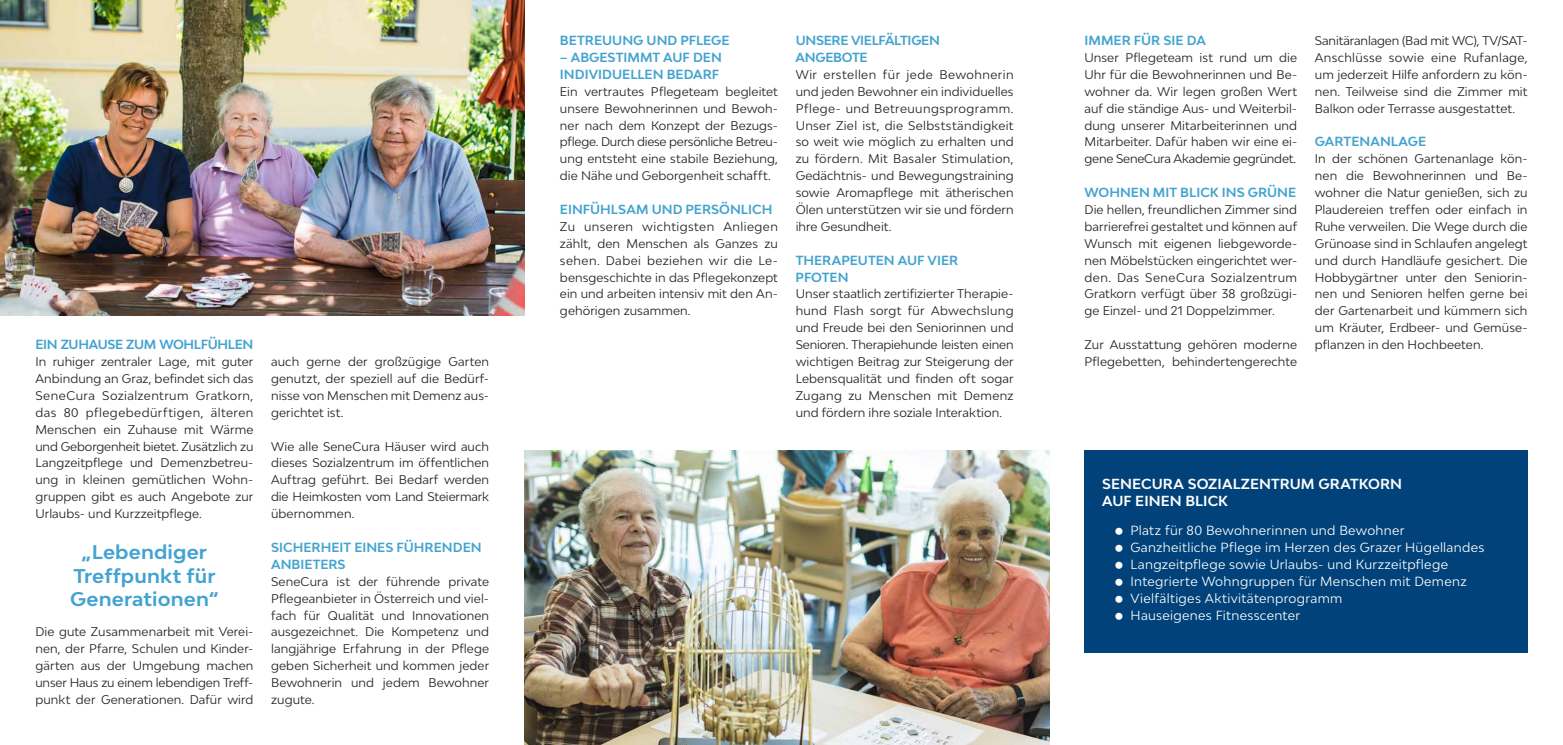
<style>
.page{position:relative;width:1563px;height:745px;background:#fff}
.page>*{position:absolute;margin:0;border:0;box-sizing:border-box;transform-origin:0 0}
.t1{font:700 18.75px/23.8px "Bw Modelica";color:#43a3d0;text-align:center;scale:1.05 1}
.t2{font:700 13.75px/16.9px "Bw Modelica";letter-spacing:.005em;color:#fff}
.t3{font:12.5px/16.9px "Bw Modelica";letter-spacing:.025em;color:#fff}
.t4{font:700 12.5px/16.9px "Bw Modelica";color:#43a3d0}
.t5{font:700 12.5px/16.9px "Bw Modelica";letter-spacing:-.025em;color:#43a3d0}
.t6{font:11.88px/16.9px "Bw Modelica";letter-spacing:.005em;color:#231f20;text-align:justify}
</style>
<div class="page">
<img style="left:0;top:0;width:524px;height:315px">
<img style="left:524px;top:450px;width:525px;height:294px">
<div style="left:1084px;top:450px;width:443px;height:202px;background:#004279"></div>
<p class="t5" style="left:35px;top:335px;width:219px">EIN ZUHAUSE ZUM WOHLFÜHLEN</p>
<p class="t6" style="left:35px;top:352px;width:219px">In ruhiger zentraler Lage, mit guter Anbindung an Graz, befindet sich das SeneCura Sozialzentrum Gratkorn, das 80 pflegebedürftigen, älteren Menschen ein Zuhause mit Wärme und Geborgenheit bietet. Zusätzlich zu Langzeitpflege und Demenzbetreu&shy;ung in kleinen gemütlichen Wohn&shy;gruppen gibt es auch Angebote zur Urlaubs- und Kurzzeitpflege.</p>
<h1 class="t1" style="left:70px;top:539px;width:143px">„LEBENDIGER<br>TREFFPUNKT FÜR<br>GENERATIONEN“</h1>
<p class="t6" style="left:35px;top:622px;width:219px">Die gute Zusammenarbeit mit Verei&shy;nen, der Pfarre, Schulen und Kinder&shy;gärten aus der Umgebung machen unser Haus zu einem lebendigen Treff&shy;punkt der Generationen. Dafür wird</p>
<p class="t6" style="left:271px;top:352px;width:219px">auch gerne der großzügige Garten genutzt, der speziell auf die Bedürf&shy;nisse von Menschen mit Demenz aus&shy;gerichtet ist.</p>
<p class="t6" style="left:271px;top:437px;width:219px">Wie alle SeneCura Häuser wird auch dieses Sozialzentrum im öffentlichen Auftrag geführt. Bei Bedarf werden die Heimkosten vom Land Steiermark übernommen.</p>
<p class="t4" style="left:271px;top:538px;width:212px">SICHERHEIT EINES FÜHRENDEN<br>ANBIETERS</p>
<p class="t6" style="left:271px;top:572px;width:219px">SeneCura ist der führende private Pflegeanbieter in Österreich und viel&shy;fach für Qualität und Innovationen ausgezeichnet. Die Kompetenz und langjährige Erfahrung in der Pflege geben Sicherheit und kommen jeder Bewohnerin und jedem Bewohner zugute.</p>
<p class="t4" style="left:560px;top:32px;width:11px">BETREUUNG</p>
<p class="t4" style="left:646px;top:32px;width:66px">UN D PFLEGE</p>
<p class="t4" style="left:560px;top:49px;width:163px">– ABGESTIMMT AUF DEN<br>INDIVIDUELLEN BEDARF</p>
<p class="t6" style="left:560px;top:82px;width:219px">Ein vertrautes Pflegeteam begleitet unsere Bewohnerinnen und Bewoh&shy;ner nach dem Konzept der Bezugs&shy;pflege. Durch diese persönliche Betreu&shy;ung entsteht eine stabile Beziehung, die Nähe und Geborgenheit schafft.</p>
<p class="t4" style="left:560px;top:200px;width:214px">EINFÜHLSAM UND PERSÖNLICH</p>
<p class="t6" style="left:560px;top:217px;width:219px">Zu unseren wichtigsten Anliegen zählt, den Menschen als Ganzes zu sehen. Dabei beziehen wir die Le&shy;bensgeschichte in das Pflegekonzept ein und arbeiten intensiv mit den An&shy;gehörigen zusammen.</p>
<p class="t5" style="left:795px;top:32px;width:146px">U NSERE VIELFÄLTIGEN<br>ANGEBOTE</p>
<p class="t6" style="left:795px;top:66px;width:219px">Wir erstellen für jede Bewohnerin und jeden Bewohner ein individuelles Pflege- und Betreuungsprogramm.<br>Unser Ziel ist, die Selbstständigkeit so weit wie möglich zu erhalten und zu fördern. Mit Basaler Stimulation, Gedächtnis- und Bewegungstraining sowie Aromapflege mit ätherischen Ölen unterstützen wir sie und fördern ihre Gesundheit.</p>
<p class="t4" style="left:795px;top:251px;width:164px">THERAPEUTEN AUF VIER<br>PFOTEN</p>
<p class="t6" style="left:795px;top:285px;width:219px">Unser staatlich zertifizierter Therapie&shy;hund Flash sorgt für Abwechslung und Freude bei den Seniorinnen und Senioren. Therapiehunde leisten einen wichtigen Beitrag zur Steigerung der Lebensqualität und finden oft sogar Zugang zu Menschen mit Demenz und fördern ihre soziale Interaktion.</p>
<p class="t4" style="left:1084px;top:32px;width:123px">IMMER FÜR SIE DA</p>
<p class="t6" style="left:1084px;top:49px;width:214px">Unser Pflegeteam ist rund um die Uhr für die Bewohnerinnen und Be&shy;wohner da. Wir legen großen Wert auf die ständige Aus- und Weiterbil&shy;dung unserer Mitarbeiterinnen und Mitarbeiter. Dafür haben wir eine ei&shy;gene SeneCura Akademie gegründet.</p>
<p class="t4" style="left:1084px;top:184px;width:213px">WOHNEN MIT BLICK INS GRÜNE</p>
<p class="t6" style="left:1084px;top:201px;width:214px">Die hellen, freundlichen Zimmer sind barrierefrei gestaltet und können auf Wunsch mit eigenen liebgeworde&shy;nen Möbelstücken eingerichtet wer&shy;den. Das SeneCura Sozialzentrum Gratkorn verfügt über 38 großzügi&shy;ge Einzel- und 21 Doppelzimmer.</p>
<p class="t6" style="left:1084px;top:336px;width:214px">Zur Ausstattung gehören moderne<br>Pflegebetten, behindertengerechte</p>
<p class="t6" style="left:1315px;top:32px;width:214px">Sanitäranlagen (Bad mit WC), TV/SAT-Anschlüsse sowie eine Rufanlage, um jederzeit Hilfe anfordern zu kön&shy;nen. Teilweise sind die Zimmer mit Balkon oder Terrasse ausgestattet.</p>
<p class="t4" style="left:1315px;top:133px;width:113px">GARTENANLAGE</p>
<p class="t6" style="left:1315px;top:150px;width:214px">In der schönen Gartenanlage kön&shy;nen die Bewohnerinnen und Be&shy;wohner die Natur genießen, sich zu Plaudereien treffen oder einfach in Ruhe verweilen. Die Wege durch die Grünoase sind in Schlaufen angelegt und durch Handläufe gesichert. Die Hobbygärtner unter den Seniorin&shy;nen und Senioren helfen gerne bei der Gartenarbeit und kümmern sich um Kräuter, Erdbeer- und Gemüse&shy;pflanzen in den Hochbeeten.</p>
<p class="t2" style="left:1102px;top:475px;width:301px">SENECURA SOZIALZENTRUM GRATKORN<br>AUF EINEN BLICK</p>
<p class="t3" style="left:1130px;top:521px;width:355px">Platz für 80 Bewohnerinnen und Bewohner Ganzheitliche Pflege im Herzen des Grazer Hügellandes Langzeitpflege sowie Urlaubs- und Kurzzeitpflege Integrierte Wohngruppen für Menschen mit Demenz Vielfältiges Aktivitätenprogramm<br>Hauseigenes Fitnesscenter</p>
</div>
